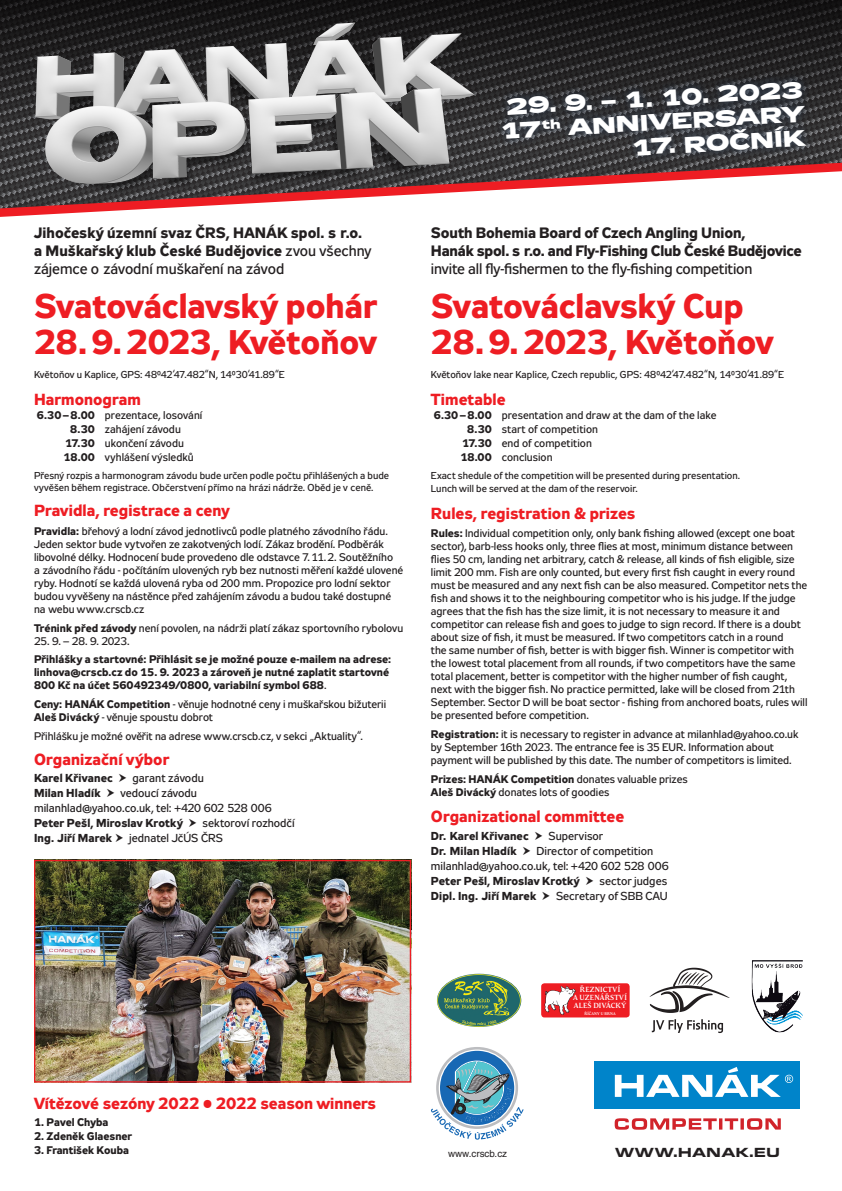
<style>
.page{position:relative;width:842px;height:1191px;background:#fff}
.page>*{position:absolute;margin:0;border:0;box-sizing:border-box;transform-origin:0 0}
.t1{font:700 34px/36px "Zeppelin 32";letter-spacing:-.005em;color:#ee1d23}
.t2{font:700 22.5px/24px "Zeppelin 43";color:#fff}
.t3{font:700 16px "Zeppelin 32";letter-spacing:.005em;color:#ee1d23}
.t4{font:700 15px/18px "Zeppelin 32";color:#231f20}
.t5{font:15px "Zeppelin 32";letter-spacing:-.01em;color:#231f20}
.t6{font:900 expanded 13.7px "Eurostile TCE";color:#231f20}
.t7{font:11.5px/15px "Zeppelin 32";color:#231f20}
.t8{font:700 11.5px "Zeppelin 32";letter-spacing:.01em;color:#231f20}
.t9{font:11px/13px "Zeppelin 32";color:#231f20}
.t10{font:700 11px/13px "Zeppelin 32";letter-spacing:.005em;color:#231f20}
.t11{font:10px/12.3px "Zeppelin 32";letter-spacing:.005em;color:#231f20}
.t12{font:9.8px "Helvetica CE";color:#231f20}
.t13{font:700 7.3px/8.1px "Andulka Book Pro";letter-spacing:.03em;color:#fff;text-align:center}
.t14{font:700 4px "Andulka Book Pro";letter-spacing:.045em;color:#fff}
.s1{font-weight:400}
.s2{font-weight:700}
</style>
<div class="page">
<svg style="left:0;top:208px;width:163px;height:9px"></svg>
<img style="left:0;top:169px;width:842px;height:39px">
<svg style="left:0;top:0;width:842px;height:169px;background:#252223"></svg>
<img style="left:30px;top:9px;width:448px;height:190px">
<div style="left:494px;top:72px;width:320px;height:92px;background:#36475d;opacity:.8"></div>
<svg style="left:615px;top:1118px;width:166px;height:11px"></svg>
<div style="left:594px;top:1061px;width:206px;height:48px;background:#0084ca"></div>
<svg style="left:615px;top:1067px;width:178px;height:29px"></svg>
<img style="left:437px;top:973px;width:84px;height:54px">
<svg style="left:751px;top:964px;width:32px;height:69px"></svg>
<img style="left:752px;top:960px;width:51px;height:72px">
<div style="left:541px;top:983px;width:89px;height:34px;background:#ee1d23;border-radius:3px"></div>
<svg style="left:544px;top:986px;width:32px;height:28px"></svg>
<svg style="left:436px;top:1047px;width:82px;height:81px"></svg>
<div style="left:440px;top:1050px;width:74px;height:75px;background:#1768b4;border-radius:50%"></div>
<svg style="left:431px;top:1060px;width:93px;height:79px"></svg>
<svg style="left:649px;top:967px;width:81px;height:46px"></svg>
<svg style="left:652px;top:1019px;width:71px;height:14px"></svg>
<img style="left:36px;top:862px;width:373px;height:218px">
<div style="left:34px;top:860px;width:377px;height:222px;border:1px solid #ee1d23"></div>
<h3 class="t4" style="left:34px;top:223px;width:339px">Jihočeský územní svaz ČRS, HANÁK spol. s r.o. a Muškařský klub České Budějovice <span class="s1">zvou všechny zájemce o závodní muškaření na závod</span></h3>
<h1 class="t1" style="left:34px;top:288px;width:344px">Svatováclavský pohár<br>28.9.2023, Květoňov</h1>
<p class="t11" style="left:34px;top:369px;width:252px">Květoňov u Kaplice, GPS: 48°42‘47.482“N, 14°30‘41.89“E</p>
<h3 class="t3" style="left:34px;top:390px;width:108px">Harmonogram</h3>
<p class="t9" style="left:37px;top:408px;width:167px"><span class="s2">6.30–8.00</span> prezentace, losování</p>
<p class="t9" style="left:70px;top:422px;width:112px"><span class="s2">8.30</span> zahájení závodu</p>
<p class="t9" style="left:65px;top:436px;width:120px"><span class="s2">17.30</span> ukončení závodu</p>
<p class="t9" style="left:63px;top:450px;width:132px"><span class="s2">18.00</span> vyhlášení výsledků</p>
<p class="t11" style="left:34px;top:469px;width:357px">Přesný rozpis a harmonogram závodu bude určen podle počtu přihlášených a bude vyvěšen během registrace. Občerstvení přímo na hrázi nádrže. Oběd je v ceně.</p>
<h3 class="t3" style="left:34px;top:501px;width:197px">Pravidla, registrace a ceny</h3>
<p class="t9" style="left:34px;top:525px;width:371px"><span class="s2">Pravidla:</span> břehový a lodní závod jednotlivců podle platného závodního řádu.<br>Jeden sektor bude vytvořen ze zakotvených lodí. Zákaz brodění. Podběrák libovolné délky. Hodnocení bude provedeno dle odstavce 7.11.2. Soutěžního<br>a závodního řádu - počítáním ulovených ryb bez nutnosti měření každé ulovené ryby. Hodnotí se každá ulovená ryba od 200 mm. Propozice pro lodní sektor budou vyvěšeny na nástěnce před zahájením závodu a budou také dostupné na webu www.crscb.cz</p>
<p class="t9" style="left:34px;top:621px;width:371px"><span class="s2">Trénink před závody</span> není povolen, na nádrži platí zákaz sportovního rybolovu</p>
<p class="t9" style="left:34px;top:634px;width:97px">25. 9. – 28. 9. 2023.</p>
<p class="t10" style="left:34px;top:653px;width:359px">Přihlášky a startovné: Přihlásit se je možné pouze e-mailem na adrese: linhova@crscb.cz do 15. 9. 2023 a zároveň je nutné zaplatit startovné<br>800 Kč na účet 560492349/0800, variabilní symbol 688<span class="s1">.</span></p>
<p class="t9" style="left:34px;top:698px;width:354px"><span class="s2">Ceny: HANÁK Competition</span> - věnuje hodnotné ceny i muškařskou bižuterii<br><span class="s2">Aleš Divácký</span> - věnuje spoustu dobrot</p>
<p class="t9" style="left:34px;top:729px;width:330px">Přihlášku je možné ověřit na adrese www.crscb.cz, v sekci „Aktuality“.</p>
<h3 class="t3" style="left:34px;top:750px;width:137px">Organizační výbor</h3>
<p class="t8" style="left:34px;top:772px;width:80px">Karel Křivanec</p>
<p class="t7" style="left:133px;top:771px;width:73px">garant závodu</p>
<p class="t8" style="left:34px;top:787px;width:68px">Milan Hladík</p>
<p class="t7" style="left:34px;top:786px;width:239px;text-indent:87px">vedoucí závodu milanhlad@yahoo.co.uk, tel: +420 602 528 006</p>
<p class="t8" style="left:34px;top:817px;width:150px">Peter Pešl, Miroslav Krotký</p>
<p class="t7" style="left:203px;top:816px;width:94px">sektoroví rozhodčí</p>
<p class="t8" style="left:34px;top:832px;width:80px">Ing. Jiří Marek</p>
<p class="t7" style="left:129px;top:831px;width:95px">jednatel JčÚS ČRS</p>
<h2 class="t2" style="left:499px;top:95px;width:306px;text-indent:7px;rotate:-3deg">29. 9. – 1. 10. 2023<br>17<sup>th</sup> ANNIVER SARY</h2>
<h2 class="t2" style="left:631px;top:135px;width:176px;rotate:-3deg">17. RO ČNÍK</h2>
<h3 class="t4" style="left:431px;top:223px;width:372px">South Bohemia Board of Czech Angling Union,<br>Hanák spol. s r.o. and Fly-Fishing Club České Budějovice</h3>
<h3 class="t5" style="left:431px;top:260px;width:323px">invite all fly-fishermen to the fly-fishing competition</h3>
<h1 class="t1" style="left:431px;top:288px;width:344px">Svatováclavský Cup<br>28.9.2023, Květoňov</h1>
<p class="t11" style="left:431px;top:369px;width:354px">Květoňov lake near Kaplice, Czech republic, GPS: 48°42‘47.482“N, 14°30‘41.89“E</p>
<h3 class="t3" style="left:431px;top:390px;width:76px">Timetable</h3>
<p class="t9" style="left:434px;top:408px;width:284px"><span class="s2">6.30–8.00</span> presentation and draw at the dam of the lake</p>
<p class="t9" style="left:467px;top:422px;width:132px"><span class="s2">8.30</span> start of competition</p>
<p class="t9" style="left:462px;top:436px;width:131px"><span class="s2">17.30</span> end of competition</p>
<p class="t9" style="left:460px;top:450px;width:94px"><span class="s2">18.00</span> conclusion</p>
<p class="t11" style="left:431px;top:468px;width:311px;line-height:13.5px">Exact shedule of the competition will be presented during presentation.<br>Lunch will be served at the dam of the reservoir.</p>
<h3 class="t3" style="left:431px;top:504px;width:206px">Rules, registration &amp; prizes</h3>
<p class="t9" style="left:431px;top:527px;width:378px"><span class="s2">Rules:</span> Individual competition only, only bank fishing allowed (except one boat sector), barb-less hooks only, three flies at most, minimum distance between flies 50 cm, landing net arbitrary, catch &amp; release, all kinds of fish eligible, size limit 200 mm. Fish are only counted, but every first fish caught in every round must be measured and any next fish can be also measured. Competitor nets the fish and shows it to the neighbouring competitor who is his judge. If the judge agrees that the fish has the size limit, it is not necessary to measure it and competitor can release fish and goes to judge to sign record. If there is a doubt about size of fish, it must be measured. If two competitors catch in a round<br>the same number of fish, better is with bigger fish. Winner is competitor with the lowest total placement from all rounds, if two competitors have the same total placement, better is competitor with the higher number of fish caught, next with the bigger fish. No practice permitted, lake will be closed from 21th September. Sector D will be boat sector - fishing from anchored boats, rules will be presented before competition.</p>
<p class="t9" style="left:431px;top:728px;width:369px"><span class="s2">Registration:</span> it is necessary to register in advance at milanhlad@yahoo.co.uk by September 16th 2023. The entrance fee is 35 EUR. Information about payment will be published by this date. The number of competitors is limited.</p>
<p class="t9" style="left:431px;top:772px;width:258px"><span class="s2">Prizes: HANÁK Competition</span> donates valuable prizes<br><span class="s2">Aleš Divácký</span> donates lots of goodies</p>
<h3 class="t3" style="left:431px;top:807px;width:195px">Organizational committee</h3>
<p class="t8" style="left:431px;top:829px;width:99px">Dr. Karel Křivanec</p>
<p class="t7" style="left:548px;top:828px;width:56px">Supervisor</p>
<p class="t8" style="left:431px;top:844px;width:87px">Dr. Milan Hladík</p>
<p class="t7" style="left:431px;top:843px;width:239px;text-indent:106px">Director of competition milanhlad@yahoo.co.uk, tel: +420 602 528 006</p>
<p class="t8" style="left:431px;top:874px;width:150px">Peter Pešl, Miroslav Krotký</p>
<p class="t7" style="left:599px;top:873px;width:69px">sector judges</p>
<p class="t8" style="left:431px;top:889px;width:107px">Dipl. Ing. Jiří Marek</p>
<p class="t7" style="left:556px;top:888px;width:113px">Secretary of SBB CAU</p>
<h3 class="t3" style="left:34px;top:1094px;width:344px">Vítězové sezóny 2022 • 2022 season winners</h3>
<p class="t10" style="left:34px;top:1115px;width:76px">1. Pavel Chyba</p>
<p class="t10" style="left:34px;top:1129px;width:99px">2. Zdeněk Glaesner</p>
<p class="t10" style="left:34px;top:1143px;width:97px">3. František Kouba</p>
<p class="t12" style="left:448px;top:1148px;width:61px">www.crscb.cz</p>
<p class="t13" style="left:573px;top:985px;width:55px">ŘEZNICTVÍ<br>A UZENÁŘSTVÍ<br>ALEŠ DIVÁCKÝ</p>
<p class="t14" style="left:584px;top:1010px;width:33px">ŘÍČANY U BRNA</p>
<p class="t6" style="left:615px;top:1144px;width:167px">WWW.HANAK.EU</p>
</div>
